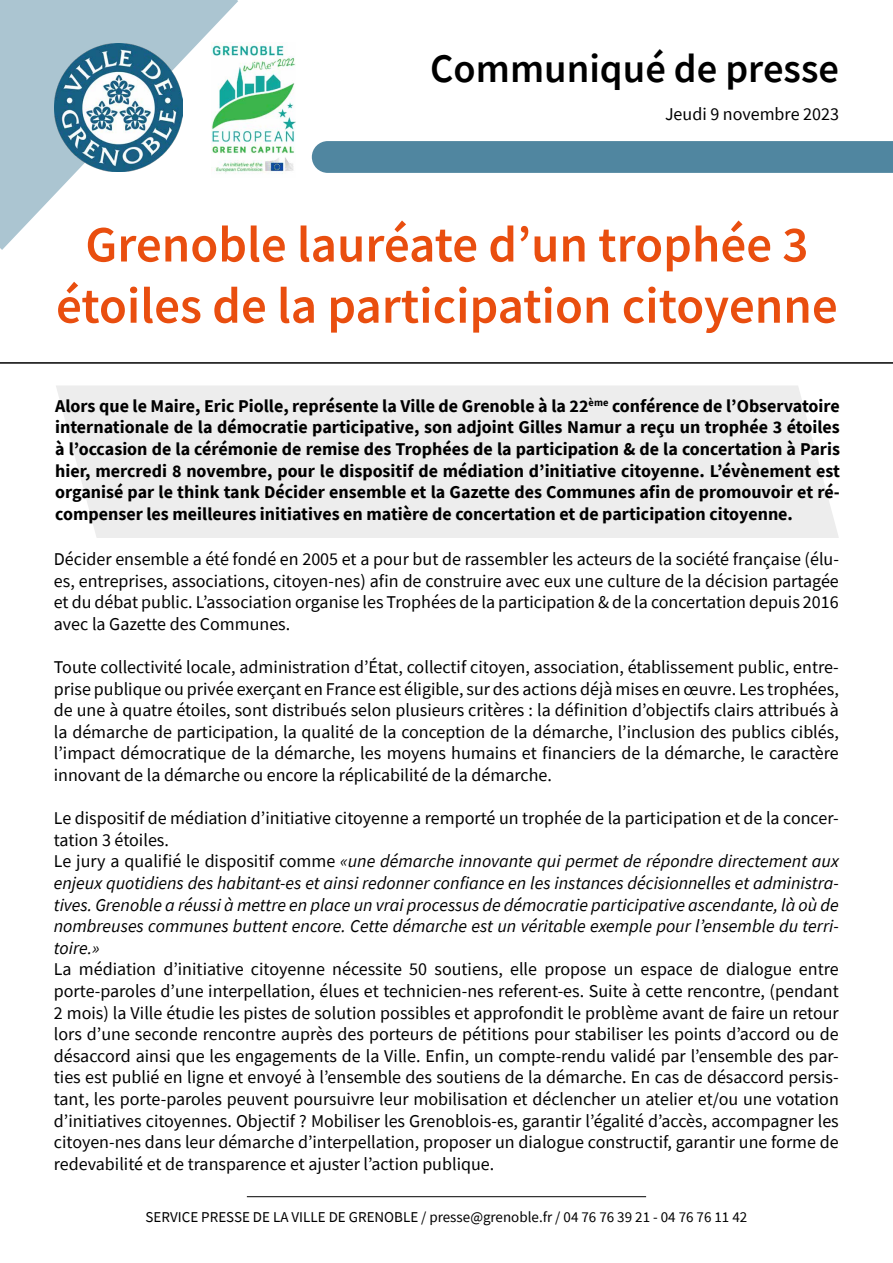
<style>
.page{position:relative;width:893px;height:1263px;background:#fff}
.page>*{position:absolute;margin:0;border:0;box-sizing:border-box;transform-origin:0 0}
.t1{font:600 51px/61.2px "Source Sans Pro";color:#e94e0f;text-align:center}
.t2{font:600 40.5px "Source Sans Pro";color:#000}
.t3{font:18px/21.6px "Source Sans Pro";color:#000;text-align:justify}
.t4{font:700 18px/21.6px "Source Sans Pro";color:#000;text-align:justify}
.t5{font:italic 18px/21.6px "Source Sans Pro";color:#000}
.t6{font:15px "Source Sans Pro";color:#000}
.s1{font-style:normal}
</style>
<div class="page">
<svg style="left:0;top:0;width:238px;height:250px"></svg>
<hr style="left:0;top:362px;width:893px;height:2px;background:#000">
<hr style="left:247px;top:1196px;width:399px;height:1px;background:#000">
<img style="left:54px;top:43px;width:129px;height:129px">
<div style="left:312px;top:141px;width:581px;height:32px;background:#5086a0"></div>
<div style="left:56px;top:386px;width:783px;height:152px;background:#ededed"></div>
<img style="left:211px;top:42px;width:85px;height:135px">
<h2 class="t2" style="left:430px;top:42px;width:410px">Communiqué de presse</h2>
<p class="t3" style="left:665px;top:103px;width:175px">Jeudi 9 novembre 2023</p>
<h1 class="t1" style="left:56px;top:213px;width:783px">Grenoble lauréate d’un trophée 3 étoiles de la participation citoyenne</h1>
<p class="t4" style="left:55px;top:395px;width:786px">Alors que le Maire, Eric Piolle, représente la Ville de Grenoble à la 22<sup>ème</sup> conférence de l’Observatoire internationale de la démocratie participative, son adjoint Gilles Namur a reçu un trophée 3 étoiles à l’occasion de la cérémonie de remise des Trophées de la participation &amp; de la concertation à Paris hier, mercredi 8 novembre, pour le dispositif de médiation d’initiative citoyenne. L’évènement est organisé par le think tank Décider ensemble et la Gazette des Communes afin de promouvoir et ré&shy;compenser les meilleures initiatives en matière de concertation et de participation citoyenne.</p>
<p class="t3" style="left:54px;top:548px;width:787px">Décider ensemble a été fondé en 2005 et a pour but de rassembler les acteurs de la société française (élu&shy;es, entreprises, associations, citoyen-nes) afin de construire avec eux une culture de la décision partagée et du débat public. L’association organise les Trophées de la participation &amp; de la concertation depuis 2016 avec la Gazette des Communes.</p>
<p class="t3" style="left:54px;top:656px;width:786px;text-align:left">Toute collectivité locale, administration d’État, collectif citoyen, association, établissement public, entre&shy;prise publique ou privée exerçant en France est éligible, sur des actions déjà mises en œuvre. Les trophées, de une à quatre étoiles, sont distribués selon plusieurs critères : la définition d’objectifs clairs attribués à la démarche de participation, la qualité de la conception de la démarche, l’inclusion des publics ciblés, l’impact démocratique de la démarche, les moyens humains et financiers de la démarche, le caractère innovant de la démarche ou encore la réplicabilité de la démarche.</p>
<p class="t5" style="left:54px;top:807px;width:786px"><span class="s1">Le dispositif de médiation d’initiative citoyenne a remporté un trophée de la participation et de la concer&shy;tation 3 étoiles.<br>Le jury a qualifié le dispositif comme</span> «une démarche innovante qui permet de répondre directement aux enjeux quotidiens des habitant-es et ainsi redonner confiance en les instances décisionnelles et administra&shy;tives. Grenoble a réussi à mettre en place un vrai processus de démocratie participative ascendante, là où de nombreuses communes buttent encore. Cette démarche est un véritable exemple pour l’ensemble du terri&shy;toire.»</p>
<p class="t3" style="left:54px;top:958px;width:786px">La médiation d’initiative citoyenne nécessite 50 soutiens, elle propose un espace de dialogue entre porte-paroles d’une interpellation, élues et technicien-nes referent-es. Suite à cette rencontre, (pendant 2 mois) la Ville étudie les pistes de solution possibles et approfondit le problème avant de faire un retour lors d’une seconde rencontre auprès des porteurs de pétitions pour stabiliser les points d’accord ou de désaccord ainsi que les engagements de la Ville. Enfin, un compte-rendu validé par l’ensemble des par&shy;ties est publié en ligne et envoyé à l’ensemble des soutiens de la démarche. En cas de désaccord persis&shy;tant, les porte-paroles peuvent poursuivre leur mobilisation et déclencher un atelier et/ou une votation d’initiatives citoyennes. Objectif ? Mobiliser les Grenoblois-es, garantir l’égalité d’accès, accompagner les citoyen-nes dans leur démarche d’interpellation, proposer un dialogue constructif, garantir une forme de redevabilité et de transparence et ajuster l’action publique.</p>
<p class="t6" style="left:146px;top:1207px;width:603px">SERVICE PRESSE DE LA VILLE DE GRENOBLE / presse@grenoble.fr / 04 76 76 39 21 - 04 76 76 11 42</p>
</div>
